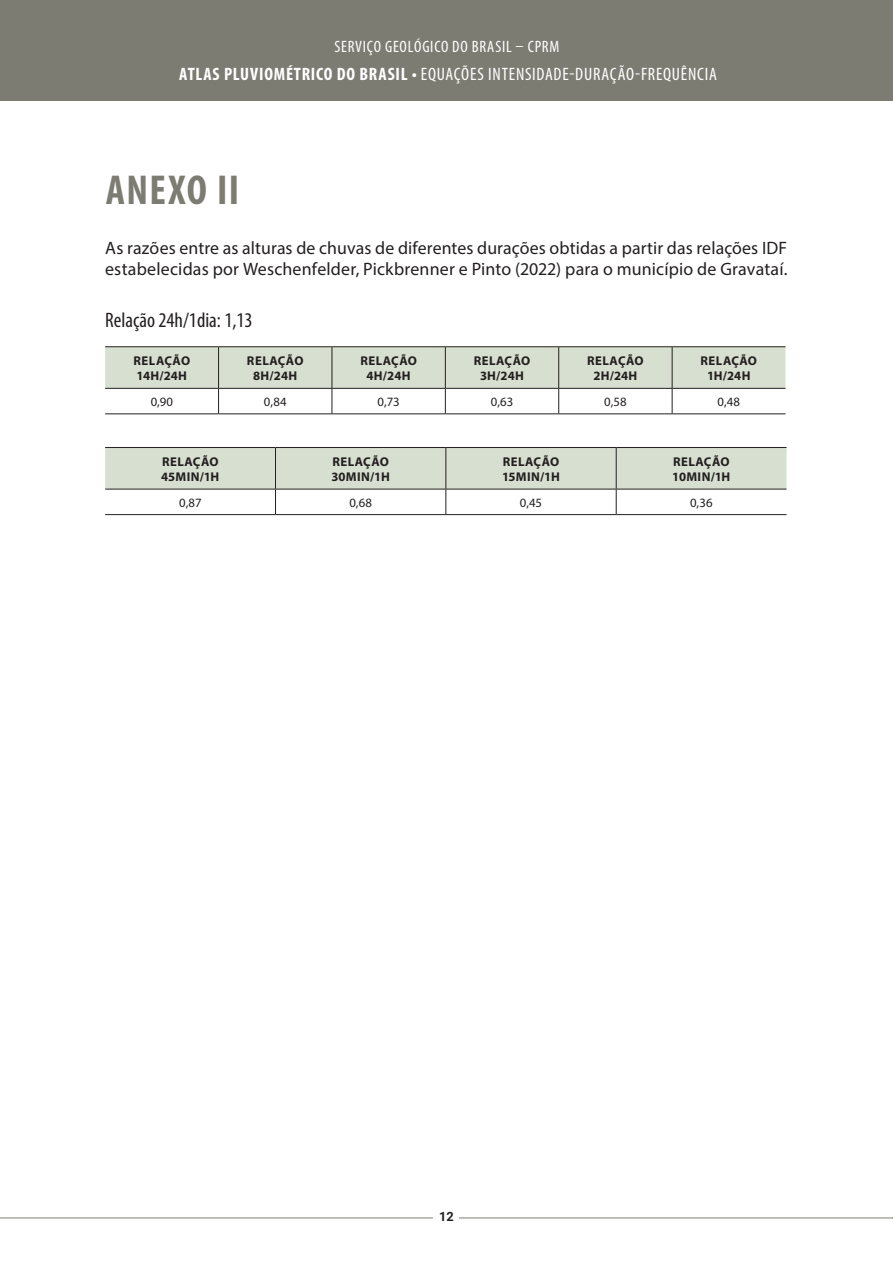
<style>
.page{position:relative;width:893px;height:1263px;background:#fff}
.page>*{position:absolute;margin:0;border:0;box-sizing:border-box;transform-origin:0 0}
.t1{font:700 condensed 42px "Myriad Pro";letter-spacing:.035em;color:#7d7c73}
.Legenda_Anexo{font:condensed 21px "Myriad Pro";color:#231f20}
.CORPO_TEXTO{font:18px/21px "Myriad Pro";letter-spacing:.005em;color:#231f20}
.t2{font:condensed 18px "Myriad Pro";letter-spacing:.04em;color:#fff}
.t3{font:condensed 16.5px "Myriad Pro";letter-spacing:.045em;color:#fff}
.Tabela_Cabeçalho{font:700 12.75px/15px "Myriad Pro";letter-spacing:.025em;color:#231f20}
.Tabela_Corpo{font:12.75px "Myriad Pro";color:#231f20}
.t4{font:700 12.75px "Roboto";color:#231f20}
.s1{font-weight:700}
</style>
<div class="page">
<div style="left:0;top:0;width:893px;height:100px;background:#7d7c73"></div>
<hr style="left:0;top:1217px;width:893px;height:1px;background:#7d7c73">
<div style="left:433px;top:1205px;width:26px;height:23px;background:#fff"></div>
<hr style="left:105px;top:413px;width:114px;height:1px;background:#231f20">
<hr style="left:219px;top:413px;width:113px;height:1px;background:#231f20">
<hr style="left:332px;top:413px;width:113px;height:1px;background:#231f20">
<hr style="left:445px;top:413px;width:114px;height:1px;background:#231f20">
<hr style="left:559px;top:413px;width:113px;height:1px;background:#231f20">
<hr style="left:672px;top:413px;width:113px;height:1px;background:#231f20">
<hr style="left:105px;top:346px;width:114px;height:1px;background:#231f20">
<hr style="left:219px;top:346px;width:113px;height:1px;background:#231f20">
<hr style="left:332px;top:346px;width:113px;height:1px;background:#231f20">
<hr style="left:445px;top:346px;width:114px;height:1px;background:#231f20">
<hr style="left:559px;top:346px;width:113px;height:1px;background:#231f20">
<hr style="left:672px;top:346px;width:113px;height:1px;background:#231f20">
<svg style="left:105px;top:347px;width:680px;height:66px"></svg>
<hr style="left:105px;top:514px;width:170px;height:1px;background:#231f20">
<hr style="left:275px;top:514px;width:171px;height:1px;background:#231f20">
<hr style="left:446px;top:514px;width:170px;height:1px;background:#231f20">
<hr style="left:616px;top:514px;width:170px;height:1px;background:#231f20">
<svg style="left:105px;top:447px;width:681px;height:67px"></svg>
<p class="t3" style="left:334px;top:36px;width:226px">SERVIÇO GEOLÓGICO DO BRASIL – CPRM</p>
<p class="t2" style="left:179px;top:63px;width:539px"><span class="s1">ATLAS PLUVIOMÉTRICO DO BRASIL •</span> EQUAÇÕES INTENSIDADE-DURAÇÃO-FREQUÊNCIA</p>
<p class="t1" style="left:106px;top:164px;width:135px">ANEXO II</p>
<p class="CORPO_TEXTO" style="left:105px;top:237px;width:684px">As razões entre as alturas de chuvas de diferentes durações obtidas a partir das relações IDF estabelecidas por Weschenfelder, Pickbrenner e Pinto (2022) para o município de Gravataí.</p>
<p class="Legenda_Anexo" style="left:105px;top:308px;width:149px">Relação 24h/1dia: 1,13</p>
<p class="Tabela_Cabeçalho" style="left:134px;top:353px;width:58px">RELAÇÃO</p>
<p class="Tabela_Cabeçalho" style="left:137px;top:368px;width:52px">14H/24H</p>
<p class="Tabela_Cabeçalho" style="left:247px;top:353px;width:58px">RELAÇÃO</p>
<p class="Tabela_Cabeçalho" style="left:253px;top:368px;width:46px">8H/24H</p>
<p class="Tabela_Cabeçalho" style="left:360px;top:353px;width:58px">RELAÇÃO</p>
<p class="Tabela_Cabeçalho" style="left:367px;top:368px;width:46px">4H/24H</p>
<p class="Tabela_Cabeçalho" style="left:474px;top:353px;width:58px">RELAÇÃO</p>
<p class="Tabela_Cabeçalho" style="left:480px;top:368px;width:45px">3H/24H</p>
<p class="Tabela_Cabeçalho" style="left:587px;top:353px;width:58px">RELAÇÃO</p>
<p class="Tabela_Cabeçalho" style="left:593px;top:368px;width:45px">2H/24H</p>
<p class="Tabela_Cabeçalho" style="left:700px;top:353px;width:58px">RELAÇÃO</p>
<p class="Tabela_Cabeçalho" style="left:707px;top:368px;width:45px">1H/24H</p>
<p class="Tabela_Corpo" style="left:151px;top:394px;width:24px">0,90</p>
<p class="Tabela_Corpo" style="left:264px;top:394px;width:24px">0,84</p>
<p class="Tabela_Corpo" style="left:378px;top:394px;width:24px">0,73</p>
<p class="Tabela_Corpo" style="left:491px;top:394px;width:24px">0,63</p>
<p class="Tabela_Corpo" style="left:604px;top:394px;width:24px">0,58</p>
<p class="Tabela_Corpo" style="left:717px;top:394px;width:24px">0,48</p>
<p class="Tabela_Cabeçalho" style="left:161px;top:453px;width:60px">RELAÇÃO<br>45MIN/1H</p>
<p class="Tabela_Cabeçalho" style="left:331px;top:453px;width:60px">RELAÇÃO<br>30MIN/1H</p>
<p class="Tabela_Cabeçalho" style="left:502px;top:453px;width:59px">RELAÇÃO<br>15MIN/1H</p>
<p class="Tabela_Cabeçalho" style="left:672px;top:453px;width:59px">RELAÇÃO<br>10MIN/1H</p>
<p class="Tabela_Corpo" style="left:179px;top:494px;width:24px">0,87</p>
<p class="Tabela_Corpo" style="left:349px;top:494px;width:24px">0,68</p>
<p class="Tabela_Corpo" style="left:520px;top:494px;width:24px">0,45</p>
<p class="Tabela_Corpo" style="left:690px;top:494px;width:24px">0,36</p>
<p class="t4" style="left:439px;top:1208px;width:16px">12</p>
</div>
